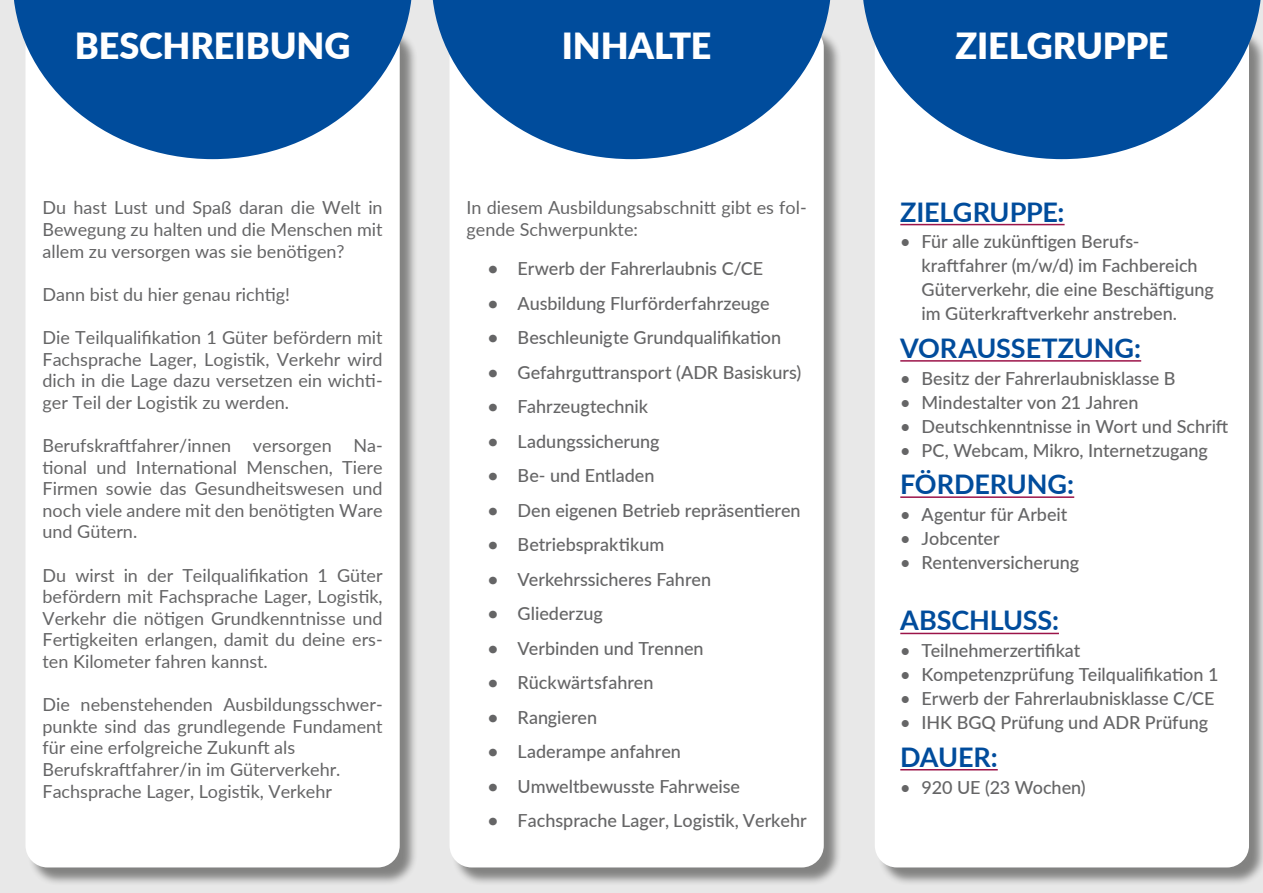
<style>
.page{position:relative;width:1263px;height:893px;background:#e8e8e8}
.page>*{position:absolute;margin:0;border:0;box-sizing:border-box;transform-origin:0 0}
.t1{font:900 36px "Lato";letter-spacing:-.005em;color:#fff}
.t2{font:700 27px "Lato";letter-spacing:-.005em;color:#004c9c}
.Fließtext_12pt{font:18px/21.6px "Lato";color:#656566;text-align:justify}
.Bulletpiont_liste{font:500 18px/24px "Lato";color:#656566}
.s1{font-weight:700}
</style>
<div class="page">
<div style="left:28px;top:28px;width:390px;height:858px;background:#1d1d1b;opacity:.5"></div>
<div style="left:26px;top:26px;width:374px;height:841px;background:#fff;border-radius:22px"></div>
<div style="left:452px;top:28px;width:390px;height:858px;background:#1d1d1b;opacity:.5"></div>
<div style="left:450px;top:26px;width:374px;height:841px;background:#fff;border-radius:22px"></div>
<div style="left:877px;top:28px;width:386px;height:858px;background:#1d1d1b;opacity:.5"></div>
<div style="left:875px;top:26px;width:374px;height:841px;background:#fff;border-radius:22px"></div>
<svg style="left:14px;top:0;width:398px;height:159px;fill:#004c9c"></svg>
<svg style="left:432px;top:0;width:399px;height:159px;fill:#004c9c"></svg>
<svg style="left:863px;top:0;width:399px;height:159px;fill:#004c9c"></svg>
<hr style="left:900px;top:769px;width:98px;height:1px;background:#9b1449">
<hr style="left:900px;top:633px;width:159px;height:1px;background:#9b1449">
<hr style="left:900px;top:496px;width:174px;height:2px;background:#9b1449">
<hr style="left:900px;top:360px;width:241px;height:2px;background:#9b1449">
<hr style="left:900px;top:224px;width:164px;height:1px;background:#9b1449">
<h1 class="t1" style="left:75px;top:19px;width:277px">BESCHREIBUNG</h1>
<h1 class="t1" style="left:562px;top:19px;width:151px">INHALTE</h1>
<h1 class="t1" style="left:955px;top:19px;width:215px">ZIELGRUPPE</h1>
<p class="Fließtext_12pt" style="left:43px;top:196px;width:342px">Du hast Lust und Spaß daran die Welt in Bewegung zu halten und die Menschen mit allem zu versorgen was sie benötigen?</p>
<p class="Fließtext_12pt" style="left:43px;top:283px;width:249px">Dann bist du hier genau richtig!</p>
<p class="Fließtext_12pt" style="left:43px;top:326px;width:342px">Die Teilqualifikation 1 Güter befördern mit Fachsprache Lager, Logistik, Verkehr wird dich in die Lage dazu versetzen ein wichti&shy;ger Teil der Logistik zu werden.</p>
<p class="Fließtext_12pt" style="left:43px;top:434px;width:342px">Berufskraftfahrer/innen versorgen Na&shy;tional und International Menschen, Tiere Firmen sowie das Gesundheitswesen und noch viele andere mit den benötigten Ware und Gütern.</p>
<p class="Fließtext_12pt" style="left:43px;top:563px;width:342px">Du wirst in der Teilqualifikation 1 Güter befördern mit Fachsprache Lager, Logistik, Verkehr die nötigen Grundkenntnisse und Fertigkeiten erlangen, damit du deine ers&shy;ten Kilometer fahren kannst.</p>
<p class="Fließtext_12pt" style="left:43px;top:693px;width:342px">Die nebenstehenden Ausbildungsschwer&shy;punkte sind das grundlegende Fundament für eine erfolgreiche Zukunft als</p>
<p class="Fließtext_12pt" style="left:43px;top:758px;width:299px">Berufskraftfahrer/in im Güterverkehr.</p>
<p class="Fließtext_12pt" style="left:43px;top:779px;width:291px">Fachsprache Lager, Logistik, Verkehr</p>
<p class="Fließtext_12pt" style="left:467px;top:196px;width:342px">In diesem Ausbildungsabschnitt gibt es fol&shy;gende Schwerpunkte:</p>
<p class="Bulletpiont_liste" style="left:488px;top:256px;width:277px"><span class="s1">•</span> Erwerb der Fahrerlaubnis C/CE</p>
<p class="Bulletpiont_liste" style="left:488px;top:290px;width:283px"><span class="s1">•</span> Ausbildung Flurförderfahrzeuge</p>
<p class="Bulletpiont_liste" style="left:488px;top:325px;width:295px"><span class="s1">•</span> Beschleunigte Grundqualifikation</p>
<p class="Bulletpiont_liste" style="left:488px;top:359px;width:315px"><span class="s1">•</span> Gefahrguttransport (ADR Basiskurs)</p>
<p class="Bulletpiont_liste" style="left:488px;top:394px;width:162px"><span class="s1">•</span> Fahrzeugtechnik</p>
<p class="Bulletpiont_liste" style="left:488px;top:428px;width:173px"><span class="s1">•</span> Ladungssicherung</p>
<p class="Bulletpiont_liste" style="left:488px;top:463px;width:168px"><span class="s1">•</span> Be- und Entladen</p>
<p class="Bulletpiont_liste" style="left:488px;top:497px;width:314px"><span class="s1">•</span> Den eigenen Betrieb repräsentieren</p>
<p class="Bulletpiont_liste" style="left:488px;top:532px;width:178px"><span class="s1">•</span> Betriebspraktikum</p>
<p class="Bulletpiont_liste" style="left:488px;top:566px;width:225px"><span class="s1">•</span> Verkehrssicheres Fahren</p>
<p class="Bulletpiont_liste" style="left:488px;top:601px;width:117px"><span class="s1">•</span> Gliederzug</p>
<p class="Bulletpiont_liste" style="left:488px;top:635px;width:217px"><span class="s1">•</span> Verbinden und Trennen</p>
<p class="Bulletpiont_liste" style="left:488px;top:670px;width:167px"><span class="s1">•</span> Rückwärtsfahren</p>
<p class="Bulletpiont_liste" style="left:488px;top:704px;width:111px"><span class="s1">•</span> Rangieren</p>
<p class="Bulletpiont_liste" style="left:488px;top:739px;width:195px"><span class="s1">•</span> Laderampe anfahren</p>
<p class="Bulletpiont_liste" style="left:488px;top:773px;width:254px"><span class="s1">•</span> Umweltbewusste Fahrweise</p>
<p class="Bulletpiont_liste" style="left:488px;top:808px;width:320px"><span class="s1">•</span> Fachsprache Lager, Logistik, Verkehr</p>
<h2 class="t2" style="left:900px;top:192px;width:166px">ZIELGRUPPE:</h2>
<p class="Bulletpiont_liste" style="left:921px;top:229px;width:294px;text-indent:-21px">• Für alle zukünftigen Berufs&shy;kraftfahrer (m/w/d) im Fachbereich Güterverkehr, die eine Beschäftigung im Güterkraftverkehr anstreben.</p>
<h2 class="t2" style="left:900px;top:328px;width:242px">VORAUSSETZUNG:</h2>
<p class="Bulletpiont_liste" style="left:900px;top:365px;width:277px">• Besitz der Fahrerlaubnisklasse B</p>
<p class="Bulletpiont_liste" style="left:900px;top:389px;width:240px">• Mindestalter von 21 Jahren</p>
<p class="Bulletpiont_liste" style="left:900px;top:413px;width:330px">• Deutschkenntnisse in Wort und Schrift</p>
<p class="Bulletpiont_liste" style="left:900px;top:437px;width:309px">• PC, Webcam, Mikro, Internetzugang</p>
<h2 class="t2" style="left:900px;top:464px;width:175px">FÖRDERUNG:</h2>
<p class="Bulletpiont_liste" style="left:900px;top:502px;width:169px">• Agentur für Arbeit</p>
<p class="Bulletpiont_liste" style="left:900px;top:526px;width:101px">• Jobcenter</p>
<p class="Bulletpiont_liste" style="left:900px;top:550px;width:180px">• Rentenversicherung</p>
<h2 class="t2" style="left:900px;top:601px;width:160px">ABSCHLUSS:</h2>
<p class="Bulletpiont_liste" style="left:900px;top:638px;width:181px">• Teilnehmerzertifikat</p>
<p class="Bulletpiont_liste" style="left:900px;top:662px;width:320px">• Kompetenzprüfung Teilqualifikation 1</p>
<p class="Bulletpiont_liste" style="left:900px;top:686px;width:316px">• Erwerb der Fahrerlaubnisklasse C/CE</p>
<p class="Bulletpiont_liste" style="left:900px;top:710px;width:309px">• IHK BGQ Prüfung und ADR Prüfung</p>
<h2 class="t2" style="left:900px;top:737px;width:99px">DAUER:</h2>
<p class="Bulletpiont_liste" style="left:900px;top:774px;width:187px">• 920 UE (23 Wochen)</p>
</div>
